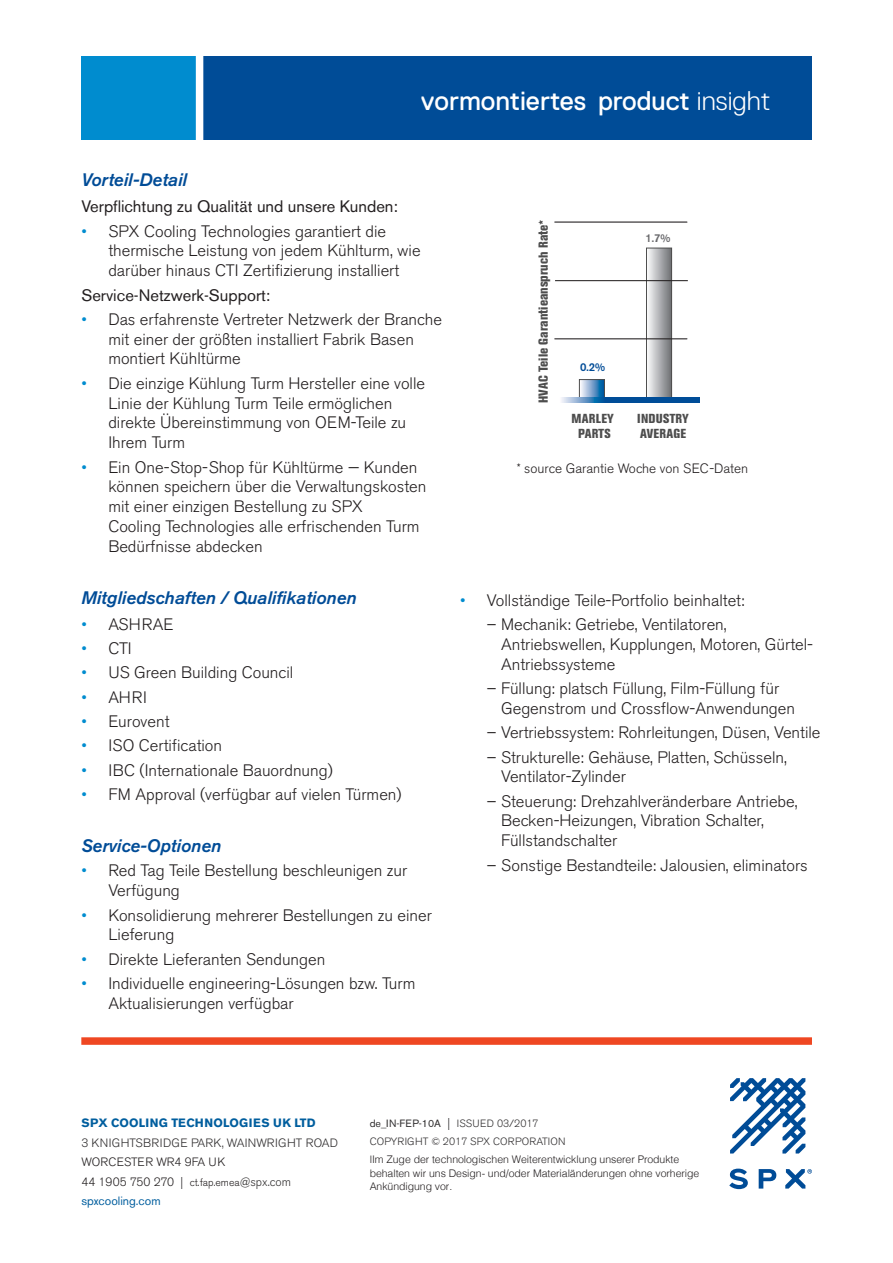
<style>
.page{position:relative;width:893px;height:1263px;background:#fff}
.page>*{position:absolute;margin:0;border:0;box-sizing:border-box;transform-origin:0 0}
.t1{font:27px "Replica Std";color:#fff}
.head{font:italic 500 18px "Akzidenz Grotesk BE";color:#004c97}
.body{font:italic 500 18px "Akzidenz Grotesk BE";color:#004c97}
.body-2{font:300 16.5px/19.8px "Akzidenz Grotesk BE";color:#231f20}
.body-3{font:16.5px "Akzidenz Grotesk BE";color:#231f20}
.t2{font:300 13.5px "Akzidenz Grotesk BE";color:#231f20}
.t3{font:800 condensed 12.9px/15.6px "Akzidenz Grotesk BE";color:#4d4d4d;text-align:center}
.t4{font:800 condensed 12.9px/15.6px "Akzidenz Grotesk BE";letter-spacing:.02em;color:#4d4d4d}
.Back_Cover_Contact_I{font:300 12px "Akzidenz Grotesk BE";color:#231f20}
.t5{font:300 12px "Akzidenz Grotesk BE";letter-spacing:.02em;color:#312f30}
.t6{font:700 12px "Akzidenz Grotesk BE";letter-spacing:.01em;color:#005e9e}
.t7{font:12px "Akzidenz Grotesk BE";color:#005e9e}
.t8{font:500 11.4px "Akzidenz Grotesk BE";color:#004c97}
.t9{font:500 11.4px "Akzidenz Grotesk BE";color:#69696c}
.t10{font:300 10.5px/13.5px "Helvetica";letter-spacing:-.005em;color:#231f20}
.t11{font:300 10.5px/18px "Akzidenz Grotesk BE";letter-spacing:.02em;color:#312f30}
.s1{font-weight:300}
.s2{color:#008ccf}
.s3{color:#312f30}
.s4{font-size:10.5px}
.s5{font-weight:400}
.s6{font-size:12px}
.s7{font-family:"Akzidenz Grotesk BE";color:#312f30}
</style>
<div class="page">
<svg style="left:581px;top:381px;width:22px;height:15px"></svg>
<div style="left:579px;top:379px;width:26px;height:19px;border:1px solid #4d4d4d"></div>
<svg style="left:648px;top:250px;width:22px;height:146px;background:#b3b4b7"></svg>
<div style="left:646px;top:248px;width:26px;height:150px;border:1px solid #4d4d4d"></div>
<svg style="left:562px;top:397px;width:137px;height:5px"></svg>
<hr style="left:554px;top:339px;width:133px;height:1px;background:#231f20">
<hr style="left:555px;top:280px;width:133px;height:1px;background:#231f20">
<hr style="left:554px;top:222px;width:133px;height:1px;background:#231f20">
<div style="left:81px;top:1037px;width:731px;height:8px;background:#ef4722"></div>
<svg style="left:730px;top:1078px;width:75px;height:75px"></svg>
<svg style="left:729px;top:1168px;width:19px;height:21px"></svg>
<svg style="left:759px;top:1169px;width:17px;height:19px"></svg>
<svg style="left:785px;top:1169px;width:27px;height:19px"></svg>
<div style="left:92px;top:56px;width:720px;height:84px;background:#004c97"></div>
<div style="left:81px;top:56px;width:119px;height:84px;background:#008ccf"></div>
<div style="left:196px;top:54px;width:7px;height:92px;background:#fff"></div>
<p class="t1" style="left:421px;top:86px;width:351px">vormontiertes product <span class="s1">insight</span></p>
<p class="head" style="left:81px;top:170px;width:107px">Vorteil-Detail</p>
<p class="body-3" style="left:81px;top:197px;width:318px">Verpflichtung zu Qualität und unsere Kunden:</p>
<p class="body-2" style="left:108px;top:221px;width:314px;text-indent:-27px"><span class="s2">•</span> SPX Cooling Technologies garantiert die thermische Leistung von jedem Kühlturm, wie darüber hinaus CTI Zertifizierung installiert</p>
<p class="body-3" style="left:81px;top:285px;width:191px">Service-Netzwerk-Support:</p>
<p class="body-2" style="left:108px;top:310px;width:335px;text-indent:-27px"><span class="s2">•</span> Das erfahrenste Vertreter Netzwerk der Branche mit einer der größten installiert Fabrik Basen montiert Kühltürme</p>
<p class="body-2" style="left:108px;top:373px;width:318px;text-indent:-27px"><span class="s2">•</span> Die einzige Kühlung Turm Hersteller eine volle Linie der Kühlung Turm Teile ermöglichen direkte Übereinstimmung von OEM-Teile zu Ihrem Turm</p>
<p class="body-2" style="left:108px;top:457px;width:320px;text-indent:-27px"><span class="s2">•</span> Ein One-Stop-Shop für Kühltürme — Kunden können speichern über die Verwaltungskosten mit einer einzigen Bestellung zu SPX<br>Cooling Technologies alle erfrischenden Turm Bedürfnisse abdecken</p>
<p class="head" style="left:81px;top:587px;width:277px">Mitgliedschaften / Qualifikationen</p>
<p class="body-2" style="left:81px;top:614px;width:93px"><span class="s2">•</span> ASHRAE</p>
<p class="body-2" style="left:81px;top:639px;width:52px"><span class="s2">•</span> CTI</p>
<p class="body-2" style="left:81px;top:663px;width:213px"><span class="s2">•</span> US Green Building Council</p>
<p class="body-2" style="left:81px;top:687px;width:67px"><span class="s2">•</span> AHRI</p>
<p class="body-2" style="left:81px;top:712px;width:90px"><span class="s2">•</span> Eurovent</p>
<p class="body-2" style="left:81px;top:736px;width:142px"><span class="s2">•</span> ISO Certification</p>
<p class="body-2" style="left:81px;top:760px;width:253px"><span class="s2">•</span> IBC (Internationale Bauordnung)</p>
<p class="body-2" style="left:81px;top:785px;width:322px"><span class="s2">•</span> FM Approval (verfügbar auf vielen Türmen)</p>
<p class="body" style="left:81px;top:835px;width:141px">Service-Optionen</p>
<p class="body-2" style="left:108px;top:861px;width:300px;text-indent:-27px"><span class="s2">•</span> Red Tag Teile Bestellung beschleunigen zur<br>Verfügung</p>
<p class="body-2" style="left:108px;top:905px;width:325px;text-indent:-27px"><span class="s2">•</span> Konsolidierung mehrerer Bestellungen zu einer<br>Lieferung</p>
<p class="body-2" style="left:81px;top:949px;width:245px"><span class="s2">•</span> Direkte Lieferanten Sendungen</p>
<p class="body-2" style="left:108px;top:974px;width:309px;text-indent:-27px"><span class="s2">•</span> Individuelle engineering-Lösungen bzw. Turm<br>Aktualisierungen verfügbar</p>
<p class="t3" style="left:536px;top:403px;width:185px;rotate:-90deg">HVAC Teile Garantieanspruch Rate*</p>
<p class="t9" style="left:645px;top:231px;width:27px">1.7%</p>
<p class="t8" style="left:580px;top:360px;width:27px">0.2%</p>
<p class="t3" style="left:572px;top:411px;width:44px">MARLEY<br>PARTS</p>
<p class="t4" style="left:637px;top:411px;width:53px">INDUSTRY<br>AVERAGE</p>
<p class="t2" style="left:517px;top:461px;width:233px">* source Garantie Woche von SEC-Daten</p>
<p class="body-2" style="left:460px;top:591px;width:286px"><span class="s2">•</span> Vollständige Teile-Portfolio beinhaltet:</p>
<p class="body-2" style="left:501px;top:615px;width:313px;text-indent:-14px">– Mechanik: Getriebe, Ventilatoren,<br>Antriebswellen, Kupplungen, Motoren, Gürtel-<br>Antriebssysteme</p>
<p class="body-2" style="left:501px;top:679px;width:295px;text-indent:-14px">– Füllung: platsch Füllung, Film-Füllung für<br>Gegenstrom und Crossflow-Anwendungen</p>
<p class="body-2" style="left:487px;top:723px;width:335px">– Vertriebssystem: Rohrleitungen, Düsen, Ventile</p>
<p class="body-2" style="left:501px;top:747px;width:287px;text-indent:-14px">– Strukturelle: Gehäuse, Platten, Schüsseln,<br>Ventilator-Zylinder</p>
<p class="body-2" style="left:501px;top:791px;width:298px;text-indent:-14px">– Steuerung: Drehzahlveränderbare Antriebe,<br>Becken-Heizungen, Vibration Schalter,<br>Füllstandschalter</p>
<p class="body-2" style="left:487px;top:855px;width:322px">– Sonstige Bestandteile: Jalousien, eliminators</p>
<p class="t6" style="left:81px;top:1116px;width:236px">SPX COOLING TECHNOLOGIES UK LTD</p>
<p class="t5" style="left:81px;top:1136px;width:258px">3 KNIGHTSBRIDGE PARK, WAINWRIGHT ROAD</p>
<p class="Back_Cover_Contact_I" style="left:81px;top:1155px;width:146px">WORCESTER WR4 9FA UK</p>
<p class="Back_Cover_Contact_I" style="left:81px;top:1175px;width:211px">44 1905 750 270 <span class="s3">|</span> <span class="s4">ct.fap.emea</span><span class="s3">@spx.com</span></p>
<p class="t7" style="left:81px;top:1194px;width:81px">spxcooling.com</p>
<p class="t11" style="left:370px;top:1115px;width:197px"><span class="s5">de_IN-FEP-10A</span> <span class="s6">|</span> ISSUED 03/2017<br>COPYRIGHT © 2017 SPX CORPORATION</p>
<p class="t10" style="left:370px;top:1152px;width:331px"><span class="s7">I</span>Im Zuge der technologischen Weiterentwicklung unserer Produkte behalten wir uns Design- und/oder Materialänderungen ohne vorherige<br>Ankündigung vor.</p>
</div>
